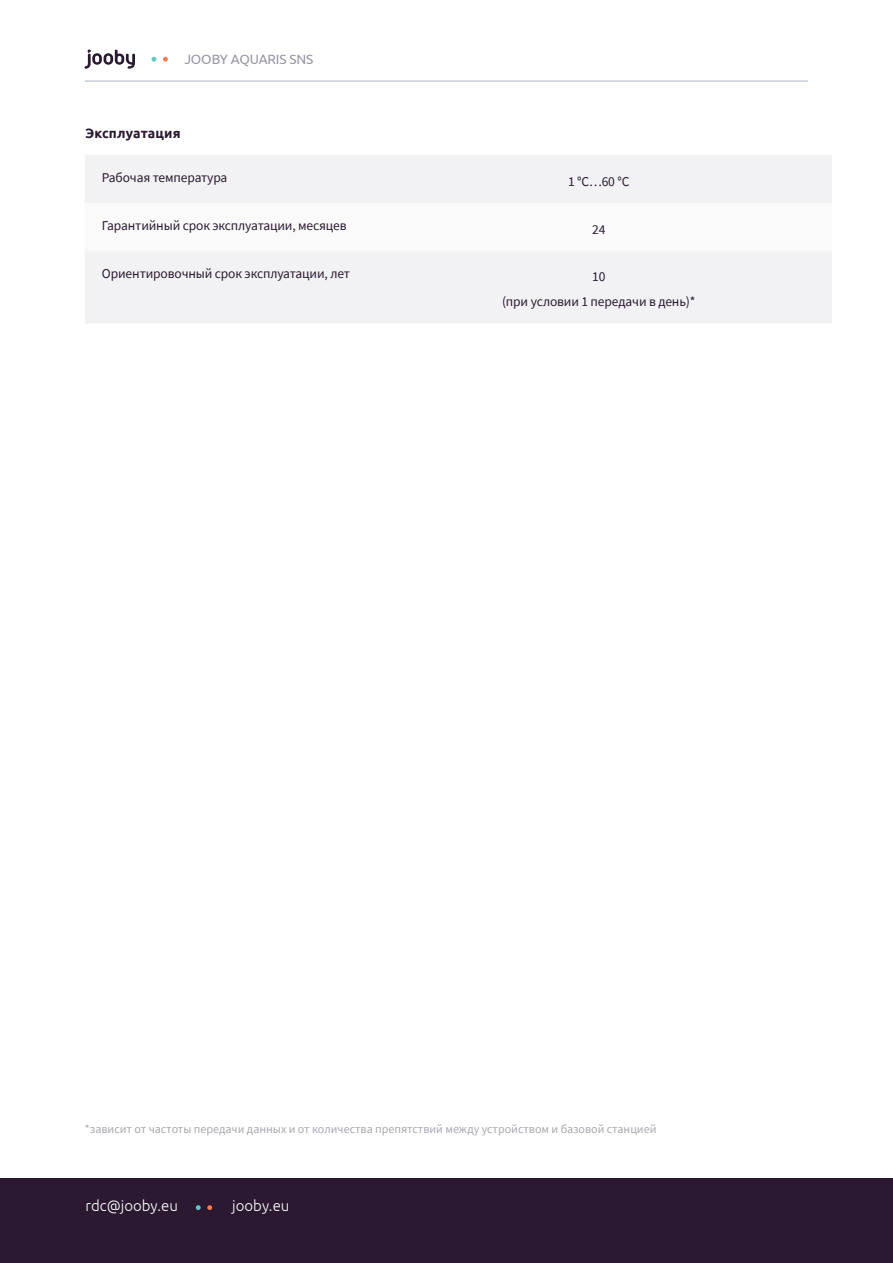
<style>
.page{position:relative;width:893px;height:1263px;background:#fff}
.page>*{position:absolute;margin:0;border:0;box-sizing:border-box;transform-origin:0 0}
.t1{font:300 15px "Ubuntu";color:#fff}
.Table{font:13.5px "Source Sans Pro";letter-spacing:-.01em;color:#291a30}
.t2{font:13.5px "Ubuntu";letter-spacing:-.01em;color:#9696a5}
.t3{font:700 13.5px "Ubuntu";letter-spacing:.01em;color:#291a30}
.Paragraph_list{font:12px "Source Sans Pro";color:#a7a8af}
</style>
<div class="page">
<div style="left:0;top:1178px;width:893px;height:85px;background:#2a1931"></div>
<svg style="left:207px;top:1205px;width:5px;height:5px"></svg>
<svg style="left:196px;top:1205px;width:5px;height:5px"></svg>
<svg style="left:85px;top:49px;width:50px;height:20px"></svg>
<svg style="left:163px;top:57px;width:5px;height:5px"></svg>
<svg style="left:151px;top:57px;width:5px;height:5px"></svg>
<hr style="left:85px;top:80px;width:723px;height:2px;background:#c8ccd4">
<div style="left:85px;top:155px;width:747px;height:168px;background:#f2f1f3"></div>
<svg style="left:85px;top:203px;width:747px;height:48px"></svg>
<p class="t2" style="left:184px;top:51px;width:131px">JOOBY AQUARIS SNS</p>
<h2 class="t3" style="left:85px;top:125px;width:97px">Эксплуатация</h2>
<p class="Table" style="left:102px;top:169px;width:127px">Рабочая температура</p>
<p class="Table" style="left:568px;top:173px;width:63px">1 °С…60 °С</p>
<p class="Table" style="left:102px;top:217px;width:246px">Гарантийный срок эксплуатации, месяцев</p>
<p class="Table" style="left:592px;top:220px;width:15px">24</p>
<p class="Table" style="left:102px;top:265px;width:250px">Ориентировочный срок эксплуатации, лет</p>
<p class="Table" style="left:592px;top:268px;width:15px">10</p>
<p class="Table" style="left:502px;top:293px;width:195px">(при условии 1 передачи в день)*</p>
<p class="Paragraph_list" style="left:85px;top:1121px;width:573px">*зависит от частоты передачи данных и от количества препятствий между устройством и базовой станцией</p>
<p class="t1" style="left:85px;top:1197px;width:94px">rdc@jooby.eu</p>
<p class="t1" style="left:232px;top:1197px;width:59px">jooby.eu</p>
</div>
